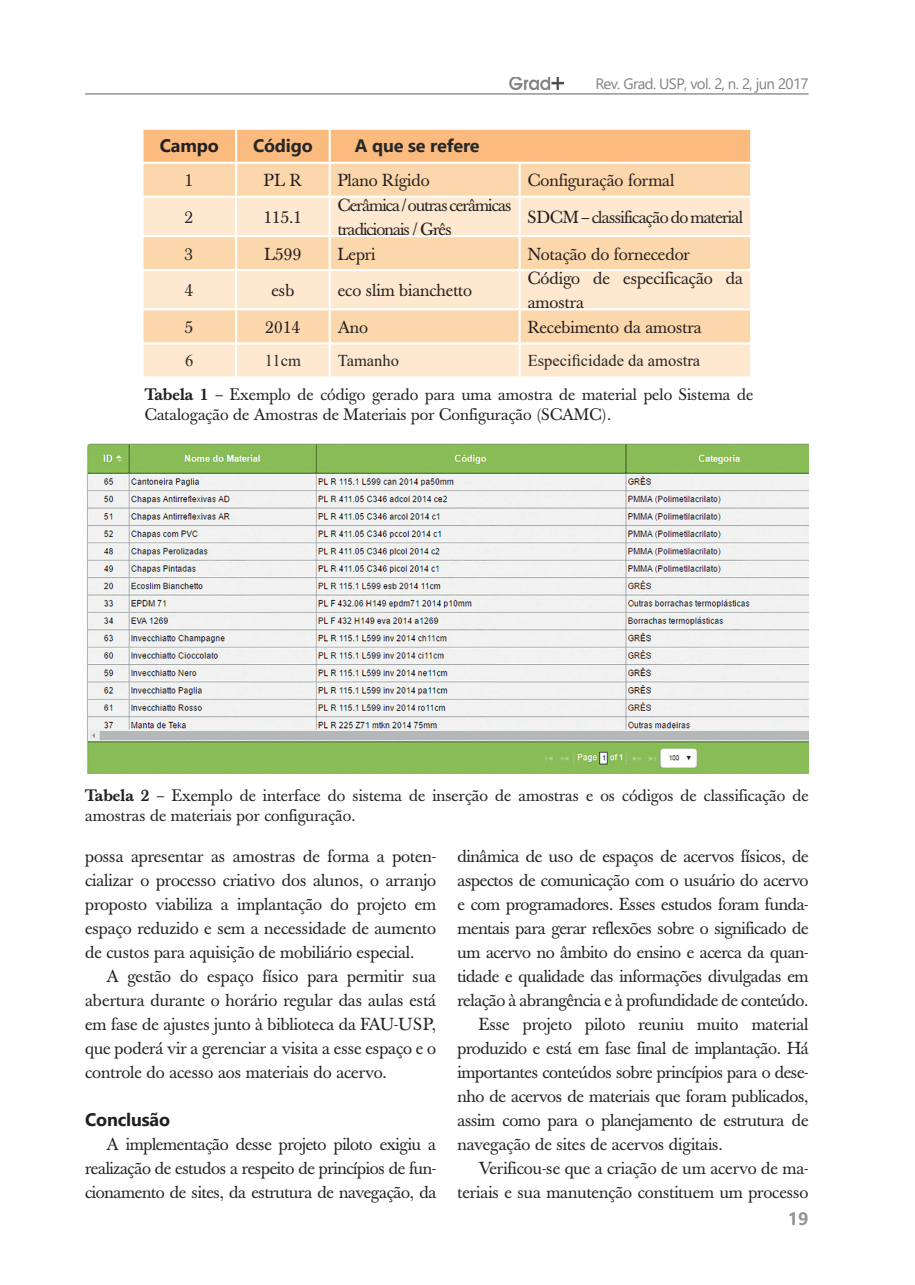
<style>
.page{position:relative;width:915px;height:1285px;background:#fff}
.page>*{position:absolute;margin:0;border:0;box-sizing:border-box;transform-origin:0 0}
.t1{font:700 18px "Segoe UI";letter-spacing:-.01em;color:#272727}
.t2{font:700 18px "Segoe UI";letter-spacing:-.01em;color:#231f20}
.t3{font:700 18px "Segoe UI";color:#939598}
.t4{font:17.25px/24px "Baskerville";letter-spacing:-.02em;color:#231f20;text-align:justify}
.t5{font:17.25px/24px "Baskerville";letter-spacing:-.05em;color:#231f20}
.t6{font:17.25px "Baskerville";letter-spacing:-.04em;color:#231f20}
.t7{font:17.25px "Baskerville";color:#272727}
.t8{font:16.5px/19.8px "Baskerville";color:#231f20}
.t9{font:16.5px "Times New Roman";color:#272727}
.t10{font:15px "Segoe UI";letter-spacing:-.04em;color:#808285}
.s1{font-weight:500}
</style>
<div class="page">
<hr style="left:85px;top:93px;width:723px;height:2px;background:#939598">
<img style="left:510px;top:78px;width:53px;height:12px">
<div style="left:143px;top:130px;width:606px;height:32px;background:#fbbb7e"></div>
<div style="left:143px;top:164px;width:606px;height:32px;background:#fdd7ac"></div>
<svg style="left:143px;top:198px;width:606px;height:178px;background:#fde1c2"></svg>
<hr style="left:235px;top:130px;width:2px;height:32px;background:#fff">
<hr style="left:328px;top:130px;width:3px;height:32px;background:#fff">
<hr style="left:235px;top:164px;width:2px;height:32px;background:#fff">
<hr style="left:328px;top:164px;width:3px;height:32px;background:#fff">
<hr style="left:518px;top:164px;width:2px;height:32px;background:#fff">
<hr style="left:235px;top:198px;width:2px;height:37px;background:#fff">
<hr style="left:328px;top:198px;width:3px;height:37px;background:#fff">
<hr style="left:518px;top:198px;width:2px;height:37px;background:#fff">
<hr style="left:141px;top:235px;width:95px;height:2px;background:#fff">
<hr style="left:236px;top:235px;width:93px;height:2px;background:#fff">
<hr style="left:235px;top:237px;width:2px;height:32px;background:#fff">
<hr style="left:329px;top:235px;width:190px;height:2px;background:#fff">
<hr style="left:328px;top:237px;width:3px;height:32px;background:#fff">
<hr style="left:519px;top:235px;width:233px;height:2px;background:#fff">
<hr style="left:518px;top:237px;width:2px;height:32px;background:#fff">
<hr style="left:141px;top:269px;width:95px;height:2px;background:#fff">
<hr style="left:236px;top:269px;width:93px;height:2px;background:#fff">
<hr style="left:235px;top:271px;width:2px;height:37px;background:#fff">
<hr style="left:329px;top:269px;width:190px;height:2px;background:#fff">
<hr style="left:328px;top:271px;width:3px;height:37px;background:#fff">
<hr style="left:519px;top:269px;width:233px;height:2px;background:#fff">
<hr style="left:518px;top:271px;width:2px;height:37px;background:#fff">
<hr style="left:141px;top:308px;width:95px;height:2px;background:#fff">
<hr style="left:236px;top:308px;width:93px;height:2px;background:#fff">
<hr style="left:235px;top:310px;width:2px;height:32px;background:#fff">
<hr style="left:329px;top:308px;width:190px;height:2px;background:#fff">
<hr style="left:328px;top:310px;width:3px;height:32px;background:#fff">
<hr style="left:519px;top:308px;width:233px;height:2px;background:#fff">
<hr style="left:518px;top:310px;width:2px;height:32px;background:#fff">
<hr style="left:141px;top:342px;width:95px;height:2px;background:#fff">
<hr style="left:236px;top:342px;width:93px;height:2px;background:#fff">
<hr style="left:235px;top:344px;width:2px;height:32px;background:#fff">
<hr style="left:329px;top:342px;width:190px;height:2px;background:#fff">
<hr style="left:328px;top:344px;width:3px;height:32px;background:#fff">
<hr style="left:519px;top:342px;width:233px;height:2px;background:#fff">
<hr style="left:518px;top:344px;width:2px;height:32px;background:#fff">
<img style="left:87px;top:443px;width:721px;height:330px">
<p class="t10" style="left:595px;top:72px;width:214px">Rev. Grad. USP, vol. 2, n. 2, jun 2017</p>
<p class="t2" style="left:160px;top:131px;width:60px">Campo</p>
<p class="t1" style="left:253px;top:131px;width:61px">Código</p>
<p class="t1" style="left:355px;top:131px;width:126px">A que se refere</p>
<p class="t4" style="left:185px;top:169px;width:10px">1</p>
<p class="t4" style="left:264px;top:169px;width:40px">PL R</p>
<p class="t4" style="left:338px;top:169px;width:93px">Plano Rígido</p>
<p class="t4" style="left:527px;top:169px;width:148px">Configuração formal</p>
<p class="t7" style="left:185px;top:207px;width:10px">2</p>
<p class="t4" style="left:263px;top:205px;width:40px">115.1</p>
<p class="t5" style="left:338px;top:193px;width:175px">Cerâmica / outras cerâmicas tradicionais / Grês</p>
<p class="t6" style="left:527px;top:207px;width:217px">SDCM – classificação do material</p>
<p class="t7" style="left:185px;top:243px;width:10px">3</p>
<p class="t4" style="left:264px;top:242px;width:39px">L599</p>
<p class="t4" style="left:338px;top:242px;width:39px">Lepri</p>
<p class="t4" style="left:527px;top:242px;width:164px">Notação do fornecedor</p>
<p class="t7" style="left:185px;top:280px;width:10px">4</p>
<p class="t4" style="left:271px;top:279px;width:24px">esb</p>
<p class="t4" style="left:338px;top:279px;width:136px">eco slim bianchetto</p>
<p class="t4" style="left:527px;top:267px;width:217px">Código de especificação da amostra</p>
<p class="t7" style="left:185px;top:317px;width:10px">5</p>
<p class="t4" style="left:265px;top:315px;width:36px">2014</p>
<p class="t4" style="left:338px;top:315px;width:32px">Ano</p>
<p class="t4" style="left:527px;top:315px;width:175px">Recebimento da amostra</p>
<p class="t9" style="left:185px;top:349px;width:10px">6</p>
<p class="t9" style="left:265px;top:349px;width:38px">11cm</p>
<p class="t9" style="left:338px;top:349px;width:63px">Tamanho</p>
<p class="t9" style="left:527px;top:349px;width:174px">Especificidade da amostra</p>
<p class="t8" style="left:145px;top:385px;width:610px"><span class="s1">Tabela 1</span> – Exemplo de código gerado para uma amostra de material pelo Sistema de<br>Catalogação de Amostras de Materiais por Configuração (SCAMC).</p>
<p class="t8" style="left:85px;top:785px;width:724px"><span class="s1">Tabela 2</span> – Exemplo de interface do sistema de inserção de amostras e os códigos de classificação de amostras de materiais por configuração.</p>
<p class="t4" style="left:85px;top:844px;width:352px">possa apresentar as amostras de forma a poten&shy;cializar o processo criativo dos alunos, o arranjo proposto viabiliza a implantação do projeto em espaço reduzido e sem a necessidade de aumento de custos para aquisição de mobiliário especial.</p>
<p class="t4" style="left:85px;top:964px;width:352px;text-indent:21px">A gestão do espaço físico para permitir sua abertura durante o horário regular das aulas está em fase de ajustes junto à biblioteca da FAU-USP, que poderá vir a gerenciar a visita a esse espaço e o controle do acesso aos materiais do acervo.</p>
<p class="t2" style="left:85px;top:1105px;width:86px">Conclusão</p>
<p class="t4" style="left:85px;top:1132px;width:352px;text-indent:21px">A implementação desse projeto piloto exigiu a realização de estudos a respeito de princípios de fun&shy;cionamento de sites, da estrutura de navegação, da</p>
<p class="t4" style="left:457px;top:844px;width:352px">dinâmica de uso de espaços de acervos físicos, de</p>
<p class="t4" style="left:457px;top:868px;width:352px">aspectos de comunicação com o usuário do acervo</p>
<p class="t4" style="left:457px;top:892px;width:352px">e com programadores. Esses estudos foram funda-</p>
<p class="t4" style="left:457px;top:916px;width:352px">mentais para gerar reflexões sobre o significado de</p>
<p class="t4" style="left:457px;top:940px;width:352px">um acervo no âmbito do ensino e acerca da quan-</p>
<p class="t4" style="left:457px;top:964px;width:352px">tidade e qualidade das informações divulgadas em</p>
<p class="t4" style="left:457px;top:988px;width:352px">relação à abrangência e à profundidade de conteúdo.</p>
<p class="t4" style="left:478px;top:1012px;width:331px">Esse projeto piloto reuniu muito material</p>
<p class="t4" style="left:457px;top:1036px;width:352px">produzido e está em fase final de implantação. Há</p>
<p class="t4" style="left:457px;top:1060px;width:352px">importantes conteúdos sobre princípios para o dese-</p>
<p class="t4" style="left:457px;top:1084px;width:352px">nho de acervos de materiais que foram publicados,</p>
<p class="t4" style="left:457px;top:1108px;width:352px">assim como para o planejamento de estrutura de</p>
<p class="t4" style="left:457px;top:1132px;width:267px">navegação de sites de acervos digitais.</p>
<p class="t4" style="left:478px;top:1156px;width:331px">Verificou-se que a criação de um acervo de ma-</p>
<p class="t4" style="left:457px;top:1180px;width:352px">teriais e sua manutenção constituem um processo</p>
<p class="t3" style="left:787px;top:1204px;width:22px">19</p>
</div>
